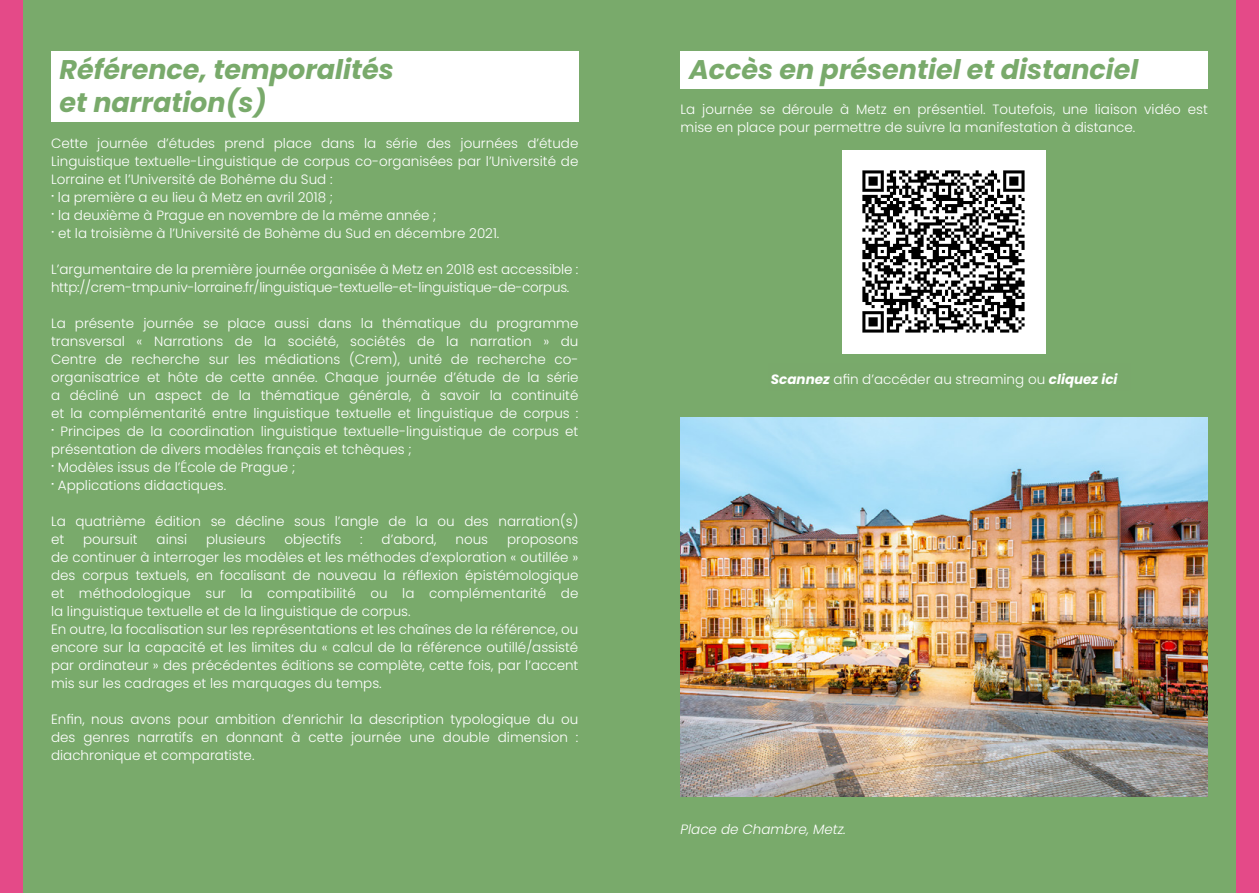
<style>
.page{position:relative;width:1259px;height:893px;background:#fff}
.page>*{position:absolute;margin:0;border:0;box-sizing:border-box;transform-origin:0 0}
.t1{font:italic 700 27px/32.4px "Poppins";color:#79aa6b}
.t2{font:300 13.5px/18px "Poppins";color:#fff}
.t3{font:300 13.5px/18px "Poppins";letter-spacing:-.02em;color:#fff}
.t4{font:italic 13.5px "Poppins";color:#fff}
.t5{font:italic 300 13.5px "Poppins";color:#fff}
.t6{font:italic 600 13.5px "Poppins";color:#fff}
.s1{font-size:18px}
.s2{font-weight:700}
.s3{font-weight:600}
.s4{font-weight:700;font-style:italic}
</style>
<div class="page">
<div style="left:23px;top:0;width:606px;height:893px;background:#79aa6b"></div>
<div style="left:51px;top:51px;width:527px;height:70px;background:#fff"></div>
<div style="left:0;top:0;width:23px;height:893px;background:#e44a88"></div>
<div style="left:629px;top:0;width:607px;height:893px;background:#79aa6b"></div>
<div style="left:680px;top:51px;width:528px;height:38px;background:#fff"></div>
<img style="left:680px;top:417px;width:528px;height:379px">
<div style="left:1236px;top:0;width:23px;height:893px;background:#e44a88"></div>
<img style="left:843px;top:151px;width:202px;height:202px">
<div style="left:767px;top:364px;width:363px;height:27px;background:#79a96b"></div>
<h1 class="t1" style="left:60px;top:54px;width:336px">Référence, temporalités et narration(s)</h1>
<p class="t2" style="left:51px;top:134px;width:529px">Cette journée d’études prend place dans la série des journées d’étude Linguistique textuelle-Linguistique de corpus co-organisées par l’Université de Lorraine et l’Université de Bohême du Sud :<br><span class="s1">·</span> la première a eu lieu à Metz en avril 2018 ;<br><span class="s1">·</span> la deuxième à Prague en novembre de la même année ;<br><span class="s1">·</span> et la troisième à l’Université de Bohème du Sud en décembre 2021.</p>
<p class="t3" style="left:51px;top:260px;width:529px">L’argumentaire de la première journée organisée à Metz en 2018 est accessible : http://crem-tmp.univ-lorraine.fr/linguistique-textuelle-et-linguistique-de-corpus.</p>
<p class="t2" style="left:51px;top:314px;width:529px">La présente journée se place aussi dans la thématique du programme transversal « Narrations de la société, sociétés de la narration » du Centre de recherche sur les médiations (Crem), unité de recherche co&shy;organisatrice et hôte de cette année. Chaque journée d’étude de la série a décliné un aspect de la thématique générale, à savoir la continuité et la complémentarité entre linguistique textuelle et linguistique de corpus : <span class="s1">·</span> Principes de la coordination linguistique textuelle-linguistique de corpus et présentation de divers modèles français et tchèques ;<br><span class="s1">·</span> Modèles issus de l’École de Prague ;<br><span class="s1">·</span> Applications didactiques.</p>
<p class="t2" style="left:51px;top:512px;width:529px">La quatrième édition se décline sous l’angle de la ou des narration(s) et</p>
<p class="t2" style="left:83px;top:530px;width:56px">poursuit</p>
<p class="t2" style="left:157px;top:530px;width:32px">ainsi</p>
<p class="t2" style="left:206px;top:530px;width:61px">plusieurs</p>
<p class="t2" style="left:284px;top:530px;width:58px">objectifs</p>
<p class="t2" style="left:360px;top:530px;width:4px">:</p>
<p class="t2" style="left:381px;top:530px;width:56px">d’abord,</p>
<p class="t2" style="left:455px;top:530px;width:34px">nous</p>
<p class="t2" style="left:51px;top:530px;width:529px;text-indent:456px">proposons de continuer à interroger les modèles et les méthodes d’exploration « outillée » des corpus textuels, en focalisant de nouveau la réflexion épistémologique et méthodologique sur la compatibilité ou la complémentarité de la linguistique textuelle et de la linguistique de corpus.<br>En outre, la focalisation sur les représentations et les chaînes de la référence, ou encore sur la capacité et les limites du « calcul de la référence outillé/assisté par ordinateur » des précédentes éditions se complète, cette fois, par l’accent mis sur les cadrages et les marquages du temps.</p>
<p class="t2" style="left:51px;top:710px;width:529px;text-align:justify">Enfin, nous avons pour ambition d’enrichir la description typologique du ou des genres narratifs en donnant à cette journée une double dimension : diachronique et comparatiste.</p>
<h1 class="t1" style="left:689px;top:54px;width:451px">Accès en présentiel et distanciel</h1>
<p class="t2" style="left:680px;top:100px;width:529px">La journée se déroule à Metz en présentiel. Toutefois, une liaison vidéo est mise en place pour permettre de suivre la manifestation à distance.</p>
<p class="t4" style="left:771px;top:369px;width:349px"><span class="s2">Scannez</span> afin d’accéder au streaming ou <span class="s3">cliquez ici</span></p>
<p class="t6" style="left:770px;top:369px;width:60px">Scannez</p>
<p class="t2" style="left:833px;top:371px;width:285px">afin d’accéder au streaming ou <span class="s4">cliquez ici</span></p>
<p class="t5" style="left:680px;top:821px;width:167px">Place de Chambre, Metz.</p>
</div>
